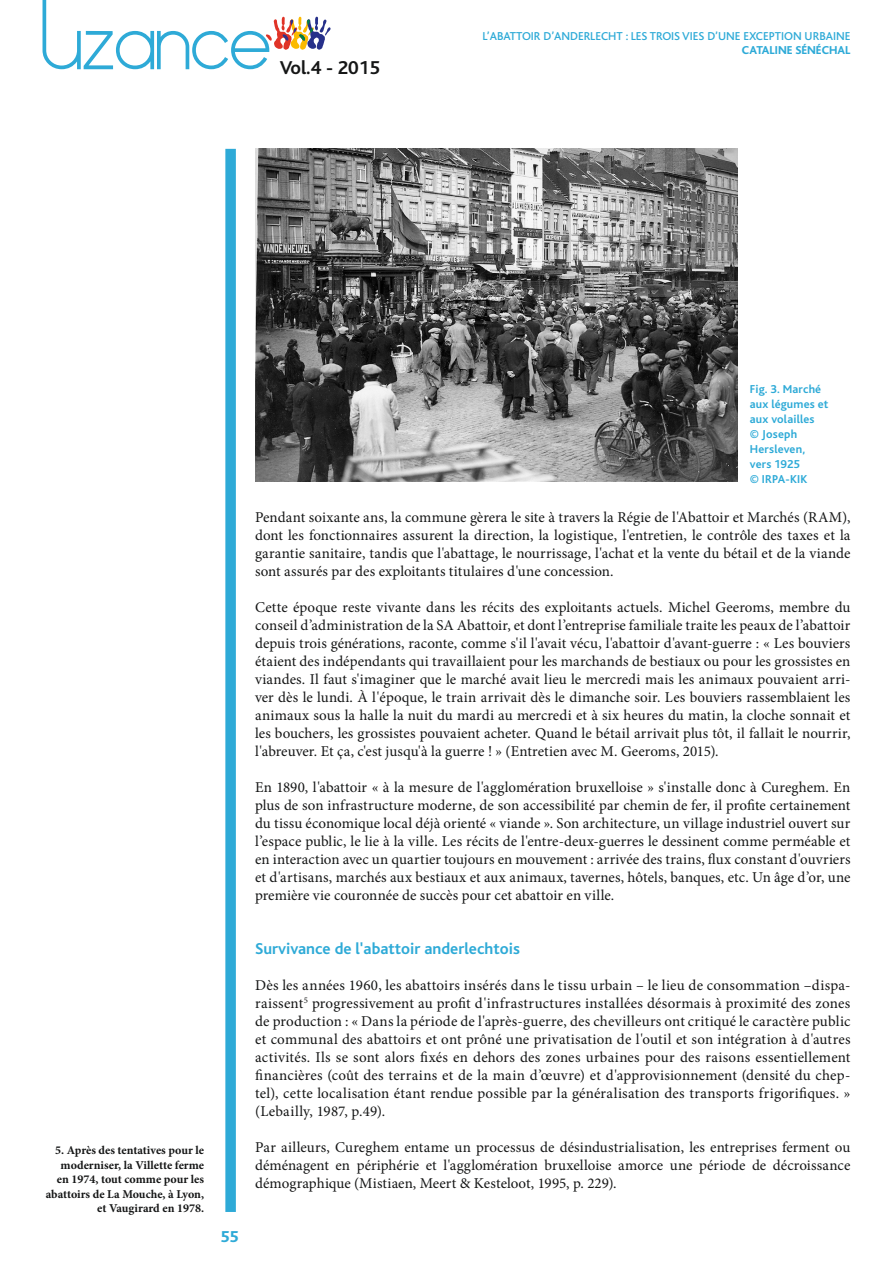
<style>
.page{position:relative;width:893px;height:1263px;background:#fff}
.page>*{position:absolute;margin:0;border:0;box-sizing:border-box;transform-origin:0 0}
.t1{font:700 19.5px "Bliss";color:#151616}
.t2{font:700 16.5px "Bliss";color:#2eaad7}
.t3{font:800 16.5px "Bliss";color:#2eaad7}
.t4{font:15px/18px "Minion Pro";letter-spacing:.005em;color:#151616;text-align:justify}
.t5{font:700 12px/14.4px "Minion Pro";color:#151616;text-align:right}
.t6{font:700 12px/15px "Bliss";letter-spacing:.015em;color:#2eaad7}
.t7{font:500 12px "Bliss";color:#2eaad7}
.t8{font:800 12px "Bliss";color:#2eaad7}
</style>
<div class="page">
<div style="left:225px;top:149px;width:11px;height:1063px;background:#2eaad7"></div>
<svg style="left:43px;top:0;width:288px;height:69px"></svg>
<img style="left:255px;top:148px;width:482px;height:333px">
<h1 class="t1" style="left:280px;top:58px;width:102px">Vol.4 - 2015</h1>
<p class="t7" style="left:482px;top:30px;width:369px">L’ABATTOIR D’ANDERLECHT : LES TROIS VIES D’UNE EXCEPTION URBAINE</p>
<p class="t8" style="left:742px;top:44px;width:110px">CATALINE SÉNÉCHAL</p>
<p class="t5" style="left:46px;top:1143px;width:160px">5. Après des tentatives pour le moderniser, la Villette ferme en 1974, tout comme pour les abattoirs de La Mouche, à Lyon, et Vaugirard en 1978.</p>
<p class="t3" style="left:221px;top:1228px;width:20px">55</p>
<p class="t6" style="left:750px;top:381px;width:80px">Fig. 3. Marché aux légumes et aux volailles<br>© Joseph<br>Hersleven, vers 1925<br>© IRPA-KIK</p>
<p class="t4" style="left:255px;top:508px;width:597px">Pendant soixante ans, la commune gèrera le site à travers la Régie de l'Abattoir et Marchés (RAM), dont les fonctionnaires assurent la direction, la logistique, l'entretien, le contrôle des taxes et la garantie sanitaire, tandis que l'abattage, le nourrissage, l'achat et la vente du bétail et de la viande sont assurés par des exploitants titulaires d'une concession.</p>
<p class="t4" style="left:255px;top:598px;width:597px">Cette époque reste vivante dans les récits des exploitants actuels. Michel Geeroms, membre du conseil d’administration de la SA Abattoir, et dont l’entreprise familiale traite les peaux de l’abattoir depuis trois générations, raconte, comme s'il l'avait vécu, l'abattoir d'avant-guerre : « Les bouviers étaient des indépendants qui travaillaient pour les marchands de bestiaux ou pour les grossistes en viandes. Il faut s'imaginer que le marché avait lieu le mercredi mais les animaux pouvaient arri&shy;ver dès le lundi. À l'époque, le train arrivait dès le dimanche soir. Les bouviers rassemblaient les animaux sous la halle la nuit du mardi au mercredi et à six heures du matin, la cloche sonnait et les bouchers, les grossistes pouvaient acheter. Quand le bétail arrivait plus tôt, il fallait le nourrir, l'abreuver. Et ça, c'est jusqu'à la guerre ! » (Entretien avec M. Geeroms, 2015).</p>
<p class="t4" style="left:255px;top:778px;width:597px">En 1890, l'abattoir « à la mesure de l'agglomération bruxelloise » s'installe donc à Cureghem. En plus de son infrastructure moderne, de son accessibilité par chemin de fer, il profite certainement du tissu économique local déjà orienté « viande ». Son architecture, un village industriel ouvert sur l’espace public, le lie à la ville. Les récits de l'entre-deux-guerres le dessinent comme perméable et en interaction avec un quartier toujours en mouvement : arrivée des trains, flux constant d'ouvriers et d'artisans, marchés aux bestiaux et aux animaux, tavernes, hôtels, banques, etc. Un âge d’or, une première vie couronnée de succès pour cet abattoir en ville.</p>
<p class="t2" style="left:255px;top:940px;width:266px">Survivance de l'abattoir anderlechtois</p>
<p class="t4" style="left:255px;top:976px;width:597px">Dès les années 1960, les abattoirs insérés dans le tissu urbain – le lieu de consommation –dispa&shy;raissent<sup>5</sup> progressivement au profit d'infrastructures installées désormais à proximité des zones de production : « Dans la période de l'après-guerre, des chevilleurs ont critiqué le caractère public et communal des abattoirs et ont prôné une privatisation de l'outil et son intégration à d'autres activités. Ils se sont alors fixés en dehors des zones urbaines pour des raisons essentiellement financières (coût des terrains et de la main d’œuvre) et d'approvisionnement (densité du chep&shy;tel), cette localisation étant rendue possible par la généralisation des transports frigorifiques. » (Lebailly, 1987, p.49).</p>
<p class="t4" style="left:255px;top:1138px;width:597px">Par ailleurs, Cureghem entame un processus de désindustrialisation, les entreprises ferment ou déménagent en périphérie et l'agglomération bruxelloise amorce une période de décroissance démographique (Mistiaen, Meert &amp; Kesteloot, 1995, p. 229).</p>
</div>
